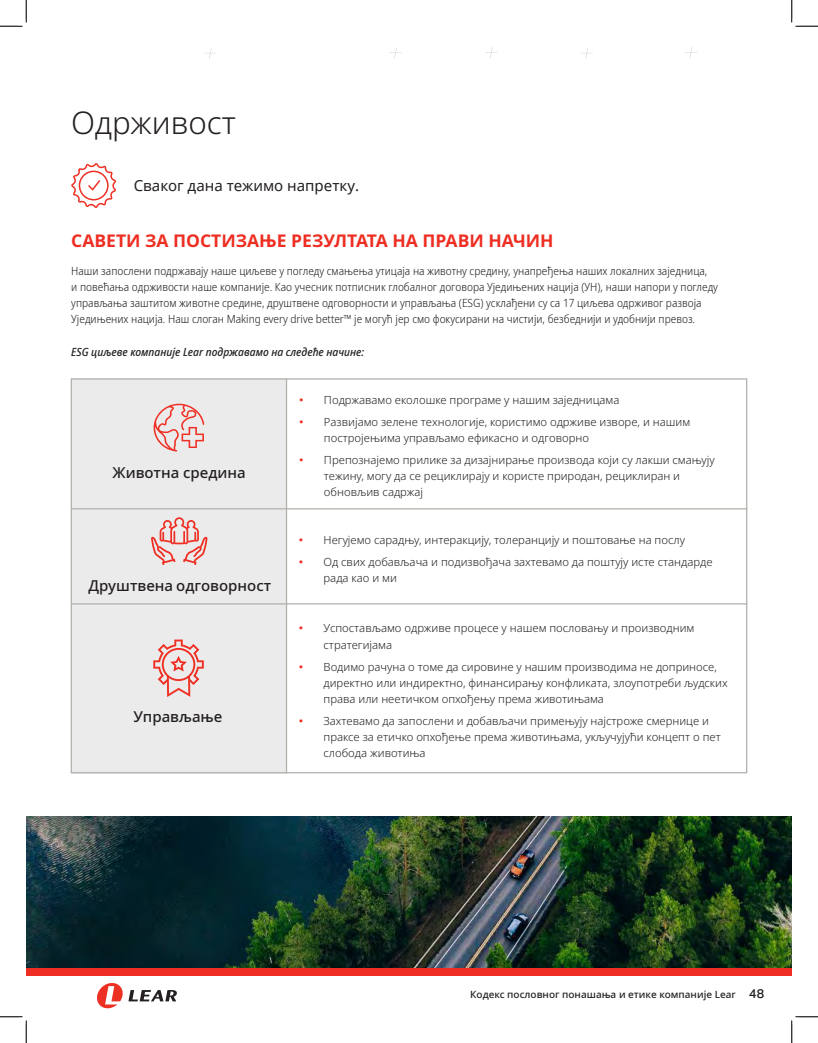
<style>
.page{position:relative;width:818px;height:1043px;background:#fff}
.page>*{position:absolute;margin:0;border:0;box-sizing:border-box;transform-origin:0 0}
.t1{font:300 31.25px "Noto Sans";color:#241f21}
.t2{font:700 17.5px "Noto Sans";color:#ee2e22}
.t3{font:500 15px "Noto Sans";color:#231f20}
.t4{font:15px "Noto Sans";color:#231f20}
.t5{font:500 12.62px "Aktiv Grotesk";color:#231f20}
.t6{font:300 11.25px/16.2px "Noto Sans";color:#231f20}
.t7{font:300 semi-condensed 11.25px/16.2px "Noto Sans";color:#231f20}
.t8{font:300 11.25px "Noto Sans";color:#241f21}
.t9{font:italic 500 semi-condensed 11.25px "Noto Sans";color:#231f20}
.t10{font:500 10px "Noto Sans";color:#231f20}
.s1{font-family:"Aktiv Grotesk";color:#ee2e22}
</style>
<div class="page">
<div style="left:71px;top:378px;width:216px;height:395px;background:#ecebeb"></div>
<div style="left:26px;top:968px;width:765px;height:7px;background:#ee2e22"></div>
<svg style="left:97px;top:983px;width:80px;height:25px"></svg>
<svg style="left:71px;top:163px;width:45px;height:45px"></svg>
<hr style="left:71px;top:508px;width:676px;height:1px;background:#b3b0ab">
<hr style="left:286px;top:378px;width:1px;height:395px;background:#b3b0ab">
<hr style="left:71px;top:603px;width:676px;height:1px;background:#b3b0ab">
<img style="left:26px;top:816px;width:765px;height:152px">
<svg style="left:151px;top:517px;width:56px;height:48px"></svg>
<svg style="left:153px;top:639px;width:51px;height:58px"></svg>
<svg style="left:154px;top:404px;width:50px;height:47px"></svg>
<svg style="left:204px;top:47px;width:12px;height:12px"></svg>
<svg style="left:389px;top:47px;width:13px;height:12px"></svg>
<svg style="left:485px;top:47px;width:12px;height:11px"></svg>
<svg style="left:581px;top:47px;width:12px;height:12px"></svg>
<svg style="left:685px;top:47px;width:12px;height:11px"></svg>
<svg style="left:0;top:0;width:27px;height:27px"></svg>
<svg style="left:0;top:1016px;width:27px;height:26px"></svg>
<svg style="left:791px;top:0;width:27px;height:27px"></svg>
<svg style="left:791px;top:1016px;width:27px;height:26px"></svg>
<p class="t1" style="left:71px;top:105px;width:166px">Одрживост</p>
<p class="t4" style="left:134px;top:175px;width:227px">Сваког дана тежимо напретку.</p>
<p class="t2" style="left:71px;top:230px;width:484px">САВЕТИ ЗА ПОСТИЗАЊЕ РЕЗУЛТАТА НА ПРАВИ НАЧИН</p>
<p class="t7" style="left:71px;top:262px;width:648px">Наши запослени подржавају наше циљеве у погледу смањења утицаја на животну средину, унапређења наших локалних заједница,<br>и повећања одрживости наше компаније. Као учесник потписник глобалног договора Уједињених нација (УН), наши напори у погледу управљања заштитом животне средине, друштвене одговорности и управљања (ESG) усклађени су са 17 циљева одрживог развоја Уједињених нација. Наш слоган Making every drive better™ је могућ јер смо фокусирани на чистији, безбеднији и удобнији превоз.</p>
<p class="t9" style="left:71px;top:344px;width:294px">ESG циљеве компаније Lear подржавамо на следеће начине:</p>
<p class="t3" style="left:112px;top:462px;width:135px">Животна средина</p>
<p class="t3" style="left:88px;top:574px;width:184px">Друштвена одговорност</p>
<p class="t3" style="left:133px;top:706px;width:91px">Управљање</p>
<p class="t6" style="left:299px;top:391px;width:321px"><span class="s1">•</span> Подржавамо еколошке програме у нашим заједницама</p>
<p class="t6" style="left:324px;top:413px;width:367px;text-indent:-24px"><span class="s1">•</span> Развијамо зелене технологије, користимо одрживе изворе, и нашим постројењима управљамо ефикасно и одговорно</p>
<p class="t6" style="left:324px;top:451px;width:392px;text-indent:-24px"><span class="s1">•</span> Препознајемо прилике за дизајнирање производа који су лакши смањују тежину, могу да се рециклирају и користе природан, рециклиран и обновљив садржај</p>
<p class="t8" style="left:299px;top:533px;width:387px"><span class="s1">•</span> Негујемо сарадњу, интеракцију, толеранцију и поштовање на послу</p>
<p class="t6" style="left:323px;top:554px;width:390px;text-indent:-24px"><span class="s1">•</span> Од свих добављача и подизвођача захтевамо да поштују исте стандарде рада као и ми</p>
<p class="t6" style="left:323px;top:620px;width:372px;text-indent:-24px"><span class="s1">•</span> Успостављамо одрживе процесе у нашем пословању и производним стратегијама</p>
<p class="t6" style="left:323px;top:658px;width:405px;text-indent:-24px"><span class="s1">•</span> Водимо рачуна о томе да сировине у нашим производима не доприносе, директно или индиректно, финансирању конфликата, злоупотреби људских права или неетичком опхођењу према животињама</p>
<p class="t6" style="left:323px;top:713px;width:398px;text-indent:-24px"><span class="s1">•</span> Захтевамо да запослени и добављачи примењују најстроже смернице и праксе за етичко опхођење према животињама, укључујући концепт о пет слобода животиња</p>
<p class="t10" style="left:470px;top:987px;width:267px">Кодекс пословног понашања и етике компаније Lear</p>
<p class="t5" style="left:749px;top:986px;width:16px">48</p>
</div>
